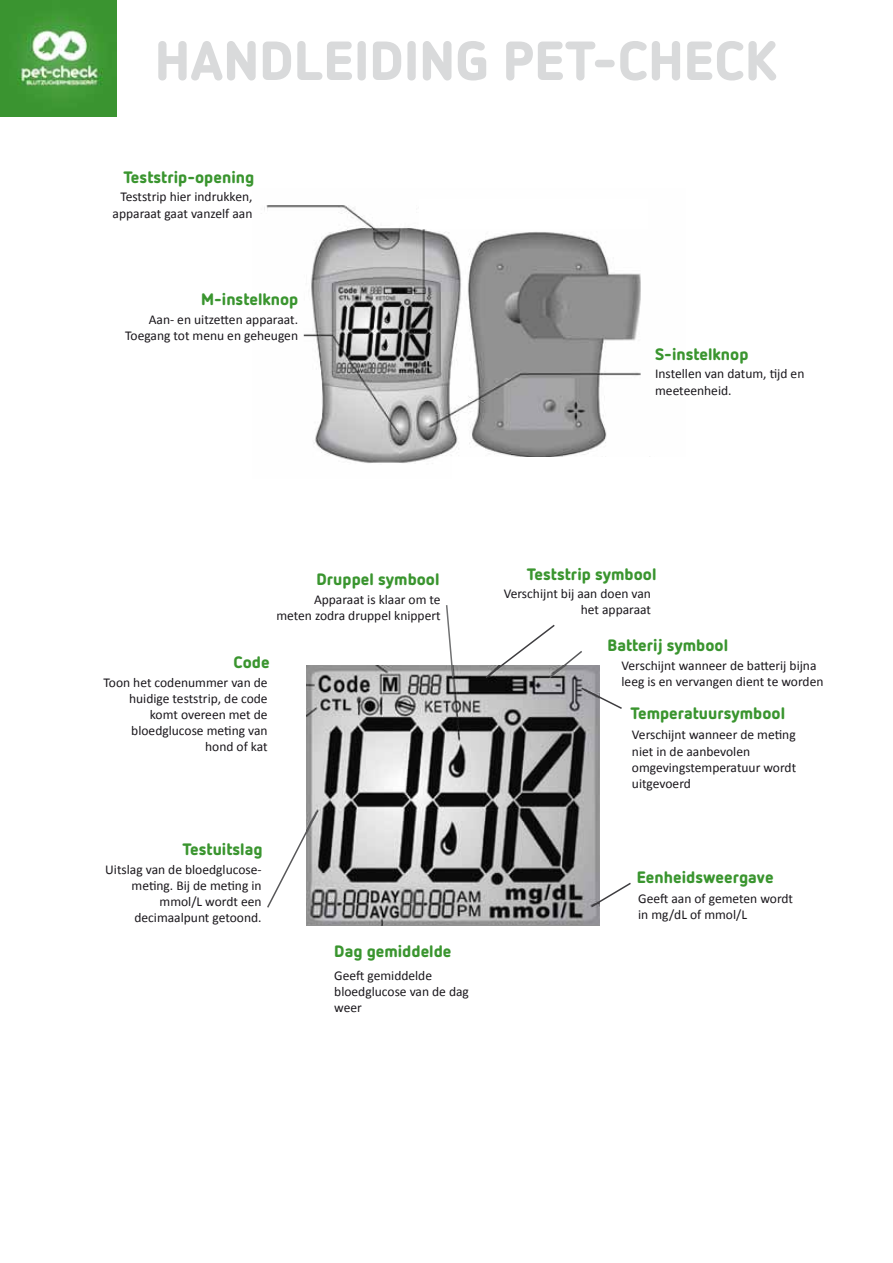
<style>
.page{position:relative;width:893px;height:1263px;background:#fff}
.page>*{position:absolute;margin:0;border:0;box-sizing:border-box;transform-origin:0 0}
.t1{font:900 54.9px "Netto OT";color:#d9dadb}
.t2{font:900 16.5px "Netto OT";color:#3a952f}
.t3{font:13.5px/16.2px "Calibri";color:#1a171c;text-align:right}
</style>
<div class="page">
<img style="left:264px;top:205px;width:386px;height:258px">
<img style="left:0;top:0;width:117px;height:117px">
<div style="left:453px;top:457px;width:267px;height:62px;background:#fff"></div>
<div style="left:419px;top:200px;width:228px;height:29px;background:#fff"></div>
<img style="left:307px;top:666px;width:292px;height:260px">
<svg style="left:445px;top:605px;width:10px;height:74px"></svg>
<svg style="left:267px;top:810px;width:52px;height:99px"></svg>
<svg style="left:484px;top:624px;width:100px;height:56px"></svg>
<svg style="left:580px;top:686px;width:42px;height:24px"></svg>
<svg style="left:590px;top:881px;width:41px;height:27px"></svg>
<h1 class="t1" style="left:155px;top:25px;width:624px">HANDLEIDING PET-CHECK</h1>
<p class="t2" style="left:123px;top:166px;width:132px">Teststrip-opening</p>
<p class="t3" style="left:113px;top:189px;width:141px;text-align:center">Teststrip hier indrukken, apparaat gaat vanzelf aan</p>
<p class="t2" style="left:201px;top:289px;width:99px">M-instelknop</p>
<p class="t3" style="left:125px;top:311px;width:174px">Aan- en uitzetten apparaat.<br>Toegang tot menu en geheugen</p>
<p class="t2" style="left:655px;top:343px;width:95px">S-instelknop</p>
<p class="t3" style="left:655px;top:366px;width:151px;text-align:left">Instellen van datum, tijd en meeteenheid.</p>
<p class="t2" style="left:317px;top:568px;width:124px">Druppel symbool</p>
<p class="t3" style="left:276px;top:591px;width:166px">Apparaat is klaar om te meten zodra druppel knippert</p>
<p class="t2" style="left:234px;top:652px;width:38px">Code</p>
<p class="t3" style="left:104px;top:674px;width:166px">Toon het codenummer van de huidige teststrip, de code komt overeen met de bloedglucose meting van hond of kat</p>
<p class="t2" style="left:183px;top:839px;width:82px">Testuitslag</p>
<p class="t3" style="left:105px;top:861px;width:158px">Uitslag van de bloedglucose&shy;meting. Bij de meting in mmol/L wordt een decimaalpunt getoond.</p>
<p class="t2" style="left:334px;top:941px;width:119px">Dag gemiddelde</p>
<p class="t3" style="left:334px;top:967px;width:136px;text-align:left">Geeft gemiddelde bloedglucose van de dag weer</p>
<p class="t2" style="left:527px;top:563px;width:131px">Teststrip symbool</p>
<p class="t3" style="left:504px;top:585px;width:149px">Verschijnt bij aan doen van het apparaat</p>
<p class="t2" style="left:608px;top:635px;width:122px">Batterij symbool</p>
<p class="t3" style="left:622px;top:657px;width:203px;text-align:left">Verschijnt wanneer de batterij bijna leeg is en vervangen dient te worden</p>
<p class="t2" style="left:630px;top:703px;width:156px">Temperatuursymbool</p>
<p class="t3" style="left:632px;top:727px;width:166px;text-align:left">Verschijnt wanneer de meting niet in de aanbevolen omgevingstemperatuur wordt uitgevoerd</p>
<p class="t2" style="left:637px;top:867px;width:138px">Eenheidsweergave</p>
<p class="t3" style="left:638px;top:891px;width:156px;text-align:left">Geeft aan of gemeten wordt in mg/dL of mmol/L</p>
</div>
